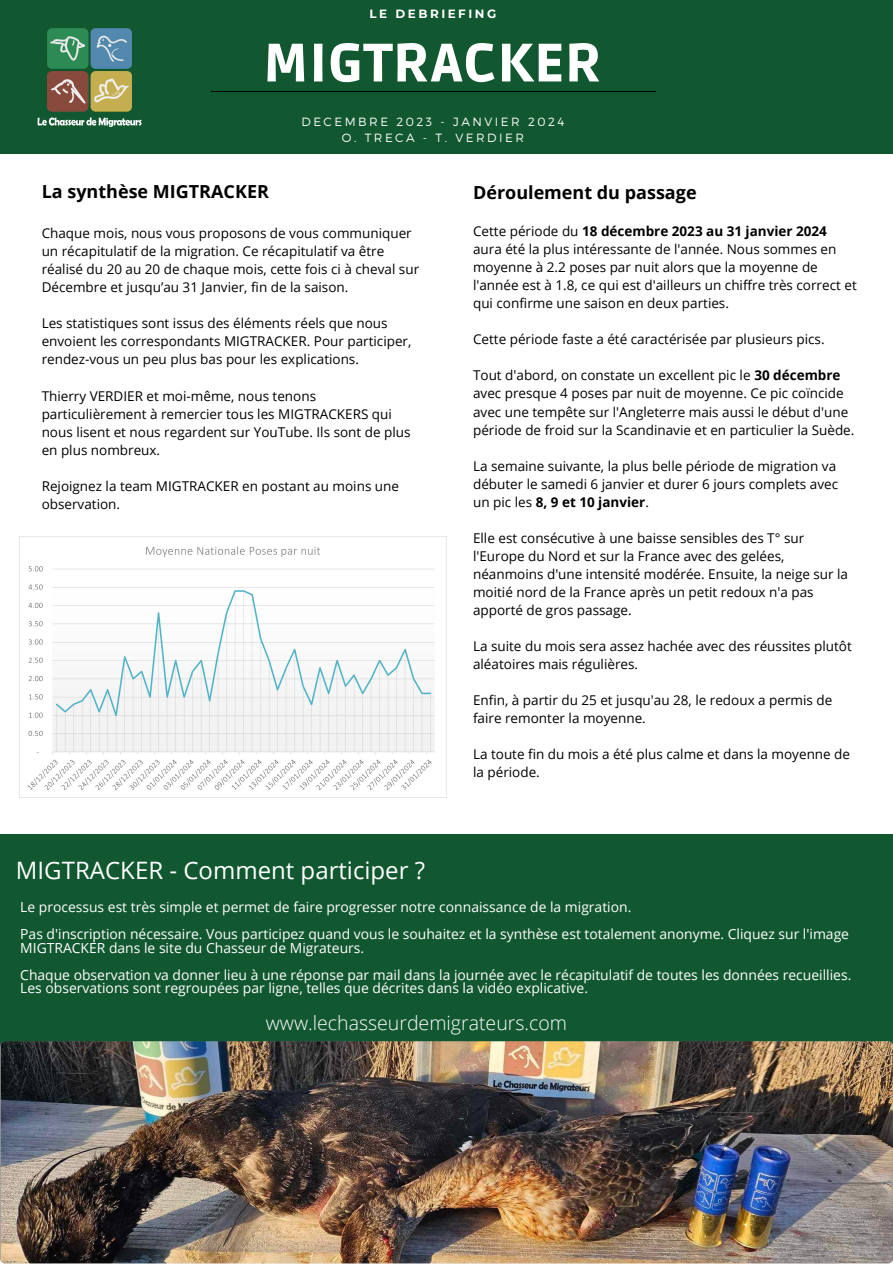
<style>
.page{position:relative;width:893px;height:1264px;background:#fff}
.page>*{position:absolute;margin:0;border:0;box-sizing:border-box;transform-origin:0 0}
.t1{font:900 53.7px "Ruda";letter-spacing:.02em;color:#fff}
.t2{font:24px "Open Sans";color:#fff}
.t3{font:300 19.5px "Open Sans";color:#fff}
.t4{font:700 18px "Open Sans";color:#000}
.t5{font:13.95px/13.5px "Open Sans";color:#fff}
.t6{font:13.5px/18px "Open Sans";color:#000}
.t7{font:700 12px "Montserrat";letter-spacing:.21em;color:#fff}
.t8{font:300 11.85px/16px "Montserrat";letter-spacing:.21em;color:#fff;text-align:center}
.s1{font-weight:700}
</style>
<div class="page">
<div style="left:0;top:0;width:892px;height:154px;background:#11572f"></div>
<img style="left:37px;top:28px;width:105px;height:99px">
<hr style="left:211px;top:92px;width:444px;height:1px;background:#000">
<div style="left:0;top:834px;width:892px;height:214px;background:#11572f"></div>
<img style="left:0;top:1041px;width:892px;height:222px;border-radius:6px">
<img style="left:20px;top:546px;width:426px;height:252px">
<h1 class="t7" style="left:369px;top:6px;width:128px">LE DEBRIEFING</h1>
<p class="t1" style="left:263px;top:32px;width:340px">MIGTRACKER</p>
<p class="t8" style="left:301px;top:113px;width:264px">DECEMBRE 2023 - JANVIER 2024<br>O. TRECA - T. VERDIER</p>
<h5 class="t4" style="left:42px;top:179px;width:229px">La synthèse MIGTRACKER</h5>
<h5 class="t6" style="left:42px;top:223px;width:379px">Chaque mois, nous vous proposons de vous communiquer un récapitulatif de la migration. Ce récapitulatif va être réalisé du 20 au 20 de chaque mois, cette fois ci à cheval sur Décembre et jusqu’au 31 Janvier, fin de la saison.</h5>
<h5 class="t6" style="left:42px;top:314px;width:371px">Les statistiques sont issus des éléments réels que nous envoient les correspondants MIGTRACKER. Pour participer, rendez-vous un peu plus bas pour les explications.</h5>
<h5 class="t6" style="left:42px;top:386px;width:370px">Thierry VERDIER et moi-même, nous tenons particulièrement à remercier tous les MIGTRACKERS qui nous lisent et nous regardent sur YouTube. Ils sont de plus en plus nombreux.</h5>
<h5 class="t6" style="left:42px;top:477px;width:359px">Rejoignez la team MIGTRACKER en postant au moins une observation.</h5>
<h5 class="t2" style="left:16px;top:853px;width:410px">MIGTRACKER - Comment participer ?</h5>
<h5 class="t4" style="left:473px;top:180px;width:225px">Déroulement du passage</h5>
<h5 class="t6" style="left:473px;top:222px;width:385px">Cette période du <span class="s1">18 décembre 2023 au 31 janvier 2024 </span>aura été la plus intéressante de l'année. Nous sommes en moyenne à 2.2 poses par nuit alors que la moyenne de l'année est à 1.8, ce qui est d'ailleurs un chiffre très correct et qui confirme une saison en deux parties.</h5>
<h2 class="t6" style="left:473px;top:330px;width:353px">Cette période faste a été caractérisée par plusieurs pics.</h2>
<h5 class="t6" style="left:473px;top:366px;width:383px">Tout d'abord, on constate un excellent pic le <span class="s1">30 décembre </span>avec presque 4 poses par nuit de moyenne. Ce pic coïncide avec une tempête sur l'Angleterre mais aussi le début d'une période de froid sur la Scandinavie et en particulier la Suède.</h5>
<h5 class="t6" style="left:473px;top:456px;width:366px">La semaine suivante, la plus belle période de migration va débuter le samedi 6 janvier et durer 6 jours complets avec un pic les <span class="s1">8, 9 et 10 janvier</span>.</h5>
<h5 class="t6" style="left:473px;top:528px;width:376px">Elle est consécutive à une baisse sensibles des T° sur l'Europe du Nord et sur la France avec des gelées, néanmoins d'une intensité modérée. Ensuite, la neige sur la moitié nord de la France après un petit redoux n'a pas apporté de gros passage.</h5>
<h4 class="t6" style="left:473px;top:636px;width:380px">La suite du mois sera assez hachée avec des réussites plutôt aléatoires mais régulières.</h4>
<p class="t6" style="left:473px;top:690px;width:361px">Enfin, à partir du 25 et jusqu'au 28, le redoux a permis de faire remonter la moyenne.</p>
<p class="t6" style="left:473px;top:744px;width:378px">La toute fin du mois a été plus calme et dans la moyenne de la période.</p>
<h3 class="t5" style="left:20px;top:899px;width:612px">Le processus est très simple et permet de faire progresser notre connaissance de la migration.</h3>
<h5 class="t5" style="left:20px;top:926px;width:830px">Pas d'inscription nécessaire. Vous participez quand vous le souhaitez et la synthèse est totalement anonyme. Cliquez sur l'image<br>MIGTRACKER dans le site du Chasseur de Migrateurs.</h5>
<h5 class="t5" style="left:20px;top:967px;width:832px">Chaque observation va donner lieu à une réponse par mail dans la journée avec le récapitulatif de toutes les données recueillies.<br>Les observations sont regroupées par ligne, telles que décrites dans la vidéo explicative.</h5>
<h5 class="t3" style="left:266px;top:1008px;width:303px">www.lechasseurdemigrateurs.com</h5>
</div>
